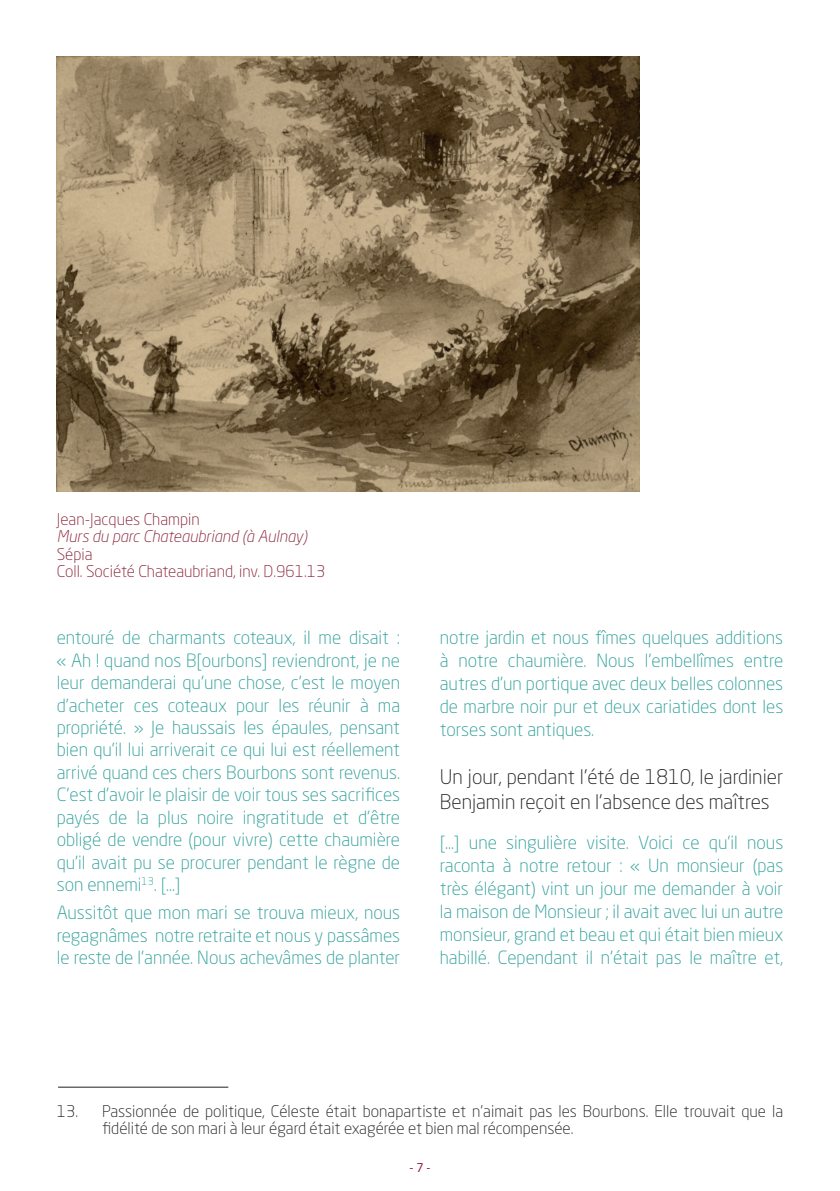
<style>
.page{position:relative;width:840px;height:1191px;background:#fff}
.page>*{position:absolute;margin:0;border:0;box-sizing:border-box;transform-origin:0 0}
.t1{font:300 20px/25.4px "Neo Sans Std";color:#231f20}
.t2{font:300 18px/22.4px "Neo Sans Std";color:#2c9e99;text-align:justify}
.t3{font:300 16px/17.6px "Neo Sans Std";color:#231f20}
.t4{font:300 16px/17.6px "Neo Sans Std";color:#882036}
.t5{font:italic 300 16px "Neo Sans Std";color:#882036}
.t6{font:12px "Neo Sans Std";color:#882036}
</style>
<div class="page">
<hr style="left:58px;top:1086px;width:170px;height:1px;background:#231f20">
<img style="left:57px;top:57px;width:582px;height:434px">
<p class="t4" style="left:57px;top:510px;width:144px">Jean-Jacques Champin</p>
<p class="t5" style="left:57px;top:527px;width:252px">Murs du parc Chateaubriand (à Aulnay)</p>
<p class="t4" style="left:57px;top:545px;width:270px">Sépia<br>Coll. Société Chateaubriand, inv. D.961.13</p>
<p class="t2" style="left:57px;top:626px;width:345px">entouré de charmants coteaux, il me disait : « Ah ! quand nos B[ourbons] reviendront, je ne leur demanderai qu’une chose, c’est le moyen d’acheter ces coteaux pour les réunir à ma propriété. » Je haussais les épaules, pensant bien qu’il lui arriverait ce qui lui est réellement arrivé quand ces chers Bourbons sont revenus.<br>C’est d’avoir le plaisir de voir tous ses sacrifices payés de la plus noire ingratitude et d’être obligé de vendre (pour vivre) cette chaumière qu’il avait pu se procurer pendant le règne de son ennemi<sup>13</sup>. [...]</p>
<p class="t2" style="left:57px;top:901px;width:344px">Aussitôt que mon mari se trouva mieux, nous regagnâmes notre retraite et nous y passâmes le reste de l’année. Nous achevâmes de planter</p>
<p class="t2" style="left:439px;top:626px;width:345px;line-height:23px">notre jardin et nous fîmes quelques additions à notre chaumière. Nous l’embellîmes entre autres d’un portique avec deux belles colonnes de marbre noir pur et deux cariatides dont les torses sont antiques.</p>
<p class="t1" style="left:439px;top:764px;width:344px">Un jour, pendant l’été de 1810, le jardinier<br>Benjamin reçoit en l’absence des maîtres</p>
<p class="t2" style="left:439px;top:831px;width:345px;line-height:23px">[...] une singulière visite. Voici ce qu’il nous raconta à notre retour : « Un monsieur (pas très élégant) vint un jour me demander à voir la maison de Monsieur ; il avait avec lui un autre monsieur, grand et beau et qui était bien mieux habillé. Cependant il n’était pas le maître et,</p>
<p class="t3" style="left:102px;top:1101px;width:682px;text-indent:-45px">13. Passionnée de politique, Céleste était bonapartiste et n’aimait pas les Bourbons. Elle trouvait que la fidélité de son mari à leur égard était exagérée et bien mal récompensée.</p>
<p class="t6" style="left:409px;top:1160px;width:23px">- 7 -</p>
</div>
